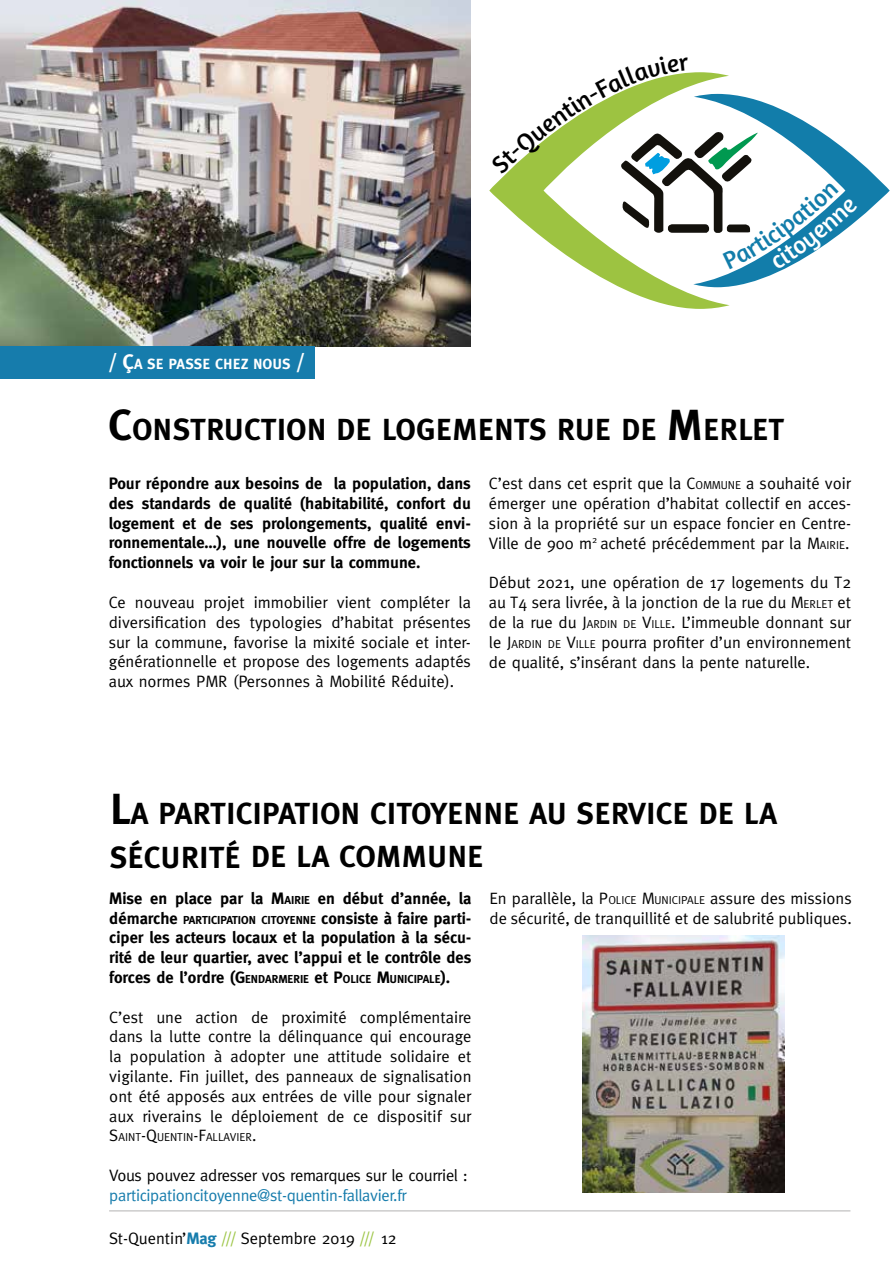
<style>
.page{position:relative;width:893px;height:1263px;background:#fff}
.page>*{position:absolute;margin:0;border:0;box-sizing:border-box;transform-origin:0 0}
.t1{font:700 30.45px/43.5px "Meta Plus";color:#000}
.t2{font:16.5px/19.8px "Meta";color:#000;text-align:justify}
.t3{font:700 16.5px/19.8px "Meta";color:#000;text-align:justify}
.t4{font:16.5px "Meta";letter-spacing:-.02em;color:#167cac}
.t5{font:16.5px "Meta";letter-spacing:-.02em;color:#000}
.t6{font:700 14.7px "Meta Plus";color:#fff}
.t7{font:700 11.55px "Meta";color:#000}
.t8{font:11.55px "Meta";color:#000}
.s1{font-size:21px}
.s2{font-size:43.5px}
.s3{font-style:inherit}
.s4{font-size:11.55px}
.s5{font-size:16.5px}
.s6{font-weight:700;color:#167cac}
.s7{color:#9cc545}
</style>
<div class="page">
<hr style="left:109px;top:1210px;width:741px;height:1px;background:#b3b2b2">
<img style="left:0;top:0;width:471px;height:347px">
<svg style="left:489px;top:190px;width:241px;height:119px"></svg>
<div style="left:0;top:346px;width:314px;height:33px;background:#167cac"></div>
<img style="left:583px;top:935px;width:201px;height:257px">
<svg style="left:490px;top:72px;width:400px;height:215px"></svg>
<p class="t6" style="left:108px;top:355px;width:199px"><span class="s1">/ Ç</span>A SE PASSE CHEZ NOUS <span class="s1">/</span></p>
<h1 class="t1" style="left:108px;top:407px;width:678px"><span class="s2">C</span>ONSTRUCTION DE LOGEMENTS RUE DE <span class="s2">M</span>ERLET</h1>
<p class="t3" style="left:109px;top:473px;width:364px">Pour répondre aux besoins de la population, dans des standards de qualité (habitabilité, confort du logement et de ses prolongements, qualité envi&shy;ronnementale…), une nouvelle offre de logements fonctionnels va voir le jour sur la commune.</p>
<p class="t2" style="left:109px;top:592px;width:364px">Ce nouveau projet immobilier vient compléter la diversification des typologies d’habitat présentes sur la commune, favorise la mixité sociale et inter&shy;générationnelle et propose des logements adaptés aux normes PMR (Personnes à Mobilité Réduite).</p>
<p class="t2" style="left:489px;top:473px;width:364px">C’est dans cet esprit que la <span class="s3">C</span><span class="s4">OMMUNE</span> a souhaité voir émerger une opération d’habitat collectif en acces&shy;sion à la propriété sur un espace foncier en Centre-Ville de 900 m<sup>2</sup> acheté précédemment par la <span class="s3">M</span><span class="s4">AIRIE</span>.</p>
<p class="t2" style="left:489px;top:572px;width:364px">Début 2021, une opération de 17 logements du T2 au T4 sera livrée, à la jonction de la rue du <span class="s3">M</span><span class="s4">ERLET</span> et de la rue du <span class="s3">J</span><span class="s4">ARDIN DE</span> <span class="s3">V</span><span class="s4">ILLE</span>. L’immeuble donnant sur le <span class="s3">J</span><span class="s4">ARDIN DE</span> <span class="s3">V</span><span class="s4">ILLE</span> pourra profiter d’un environnement de qualité, s’insérant dans la pente naturelle.</p>
<h1 class="t1" style="left:110px;top:791px;width:669px"><span class="s2">L</span>A PARTICIPATION CITOYENNE AU SERVICE DE LA<br>SÉCURITÉ DE LA COMMUNE</h1>
<p class="t3" style="left:109px;top:888px;width:364px">Mise en place par la <span class="s3">M</span><span class="s4">AIRIE</span> en début d’année, la démarche <span class="s4">PARTICIPATION CITOYENNE</span> consiste à faire parti&shy;ciper les acteurs locaux et la population à la sécu&shy;rité de leur quartier, avec l’appui et le contrôle des</p>
<p class="t7" style="left:109px;top:972px;width:343px"><span class="s5">forces de l’ordre (</span><span class="s5">G</span>ENDARMERIE <span class="s5">et</span> <span class="s5">P</span>OLICE <span class="s5">M</span>UNICIPALE<span class="s5">).</span></p>
<p class="t2" style="left:109px;top:1007px;width:364px">C’est une action de proximité complémentaire dans la lutte contre la délinquance qui encourage la population à adopter une attitude solidaire et vigilante. Fin juillet, des panneaux de signalisation ont été apposés aux entrées de ville pour signaler aux riverains le déploiement de ce dispositif sur</p>
<p class="t8" style="left:109px;top:1131px;width:149px"><span class="s5">S</span>AINT<span class="s5">-Q</span>UENTIN<span class="s5">-F</span>ALLAVIER<span class="s5">.</span></p>
<p class="t5" style="left:109px;top:1166px;width:360px">Vous pouvez adresser vos remarques sur le courriel :</p>
<p class="t4" style="left:109px;top:1185px;width:299px">participationcitoyenne@st-quentin-fallavier.fr</p>
<p class="t2" style="left:489px;top:888px;width:364px">En parallèle, la <span class="s3">P</span><span class="s4">OLICE</span> <span class="s3">M</span><span class="s4">UNICIPALE</span> assure des missions de sécurité, de tranquillité et de salubrité publiques.</p>
<p class="t2" style="left:109px;top:1228px;width:289px">St-Quentin’<span class="s6">Mag</span> <span class="s7">///</span> Septembre 2019 <span class="s7">///</span> 12</p>
</div>
